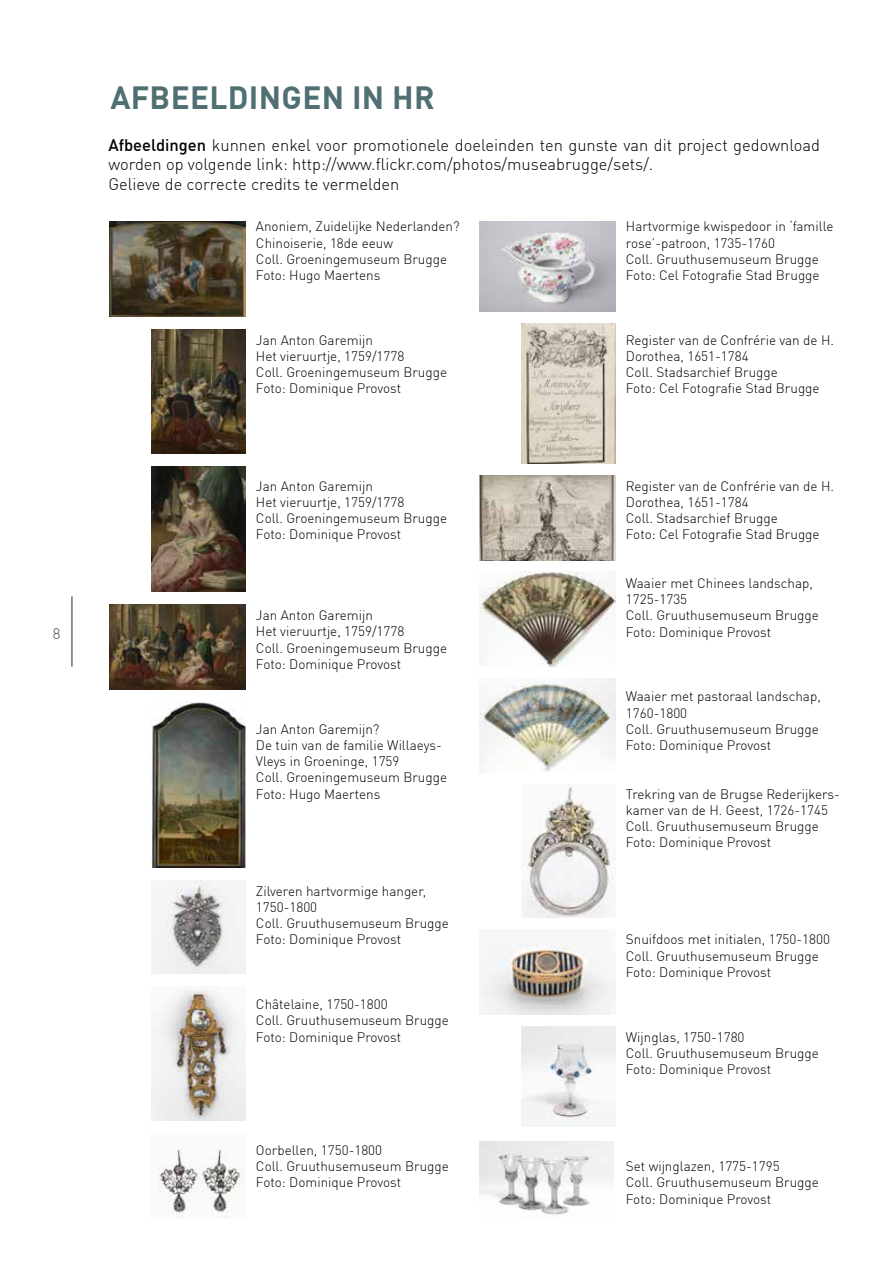
<style>
.page{position:relative;width:893px;height:1263px;background:#fff}
.page>*{position:absolute;margin:0;border:0;box-sizing:border-box;transform-origin:0 0}
.t1{font:700 31.5px "DIN Offc Pro";letter-spacing:.01em;color:#506f72}
.t2{font:300 16.5px/19.8px "DIN Offc Pro";color:#000}
.t3{font:300 15px "DIN Offc Pro";color:#4a4a49}
.t4{font:300 13.5px/16.2px "DIN Offc Pro";color:#000}
.s1{font-weight:500}
</style>
<div class="page">
<hr style="left:71px;top:596px;width:2px;height:70px;background:#706f6f">
<img style="left:109px;top:221px;width:136px;height:95px">
<img style="left:152px;top:329px;width:93px;height:125px">
<img style="left:152px;top:466px;width:93px;height:125px">
<img style="left:109px;top:604px;width:136px;height:85px">
<img style="left:151px;top:702px;width:94px;height:166px">
<img style="left:152px;top:881px;width:93px;height:93px">
<img style="left:152px;top:986px;width:93px;height:134px">
<img style="left:158px;top:1148px;width:87px;height:70px">
<img style="left:479px;top:221px;width:136px;height:91px">
<img style="left:522px;top:323px;width:93px;height:141px">
<img style="left:479px;top:475px;width:136px;height:85px">
<img style="left:479px;top:572px;width:136px;height:95px">
<img style="left:479px;top:678px;width:136px;height:94px">
<img style="left:522px;top:786px;width:93px;height:132px">
<img style="left:479px;top:943px;width:136px;height:72px">
<img style="left:522px;top:1026px;width:93px;height:101px">
<img style="left:479px;top:1141px;width:135px;height:74px">
<p class="t3" style="left:53px;top:622px;width:9px">8</p>
<h1 class="t1" style="left:110px;top:72px;width:326px">AFBEELDINGEN IN HR</h1>
<p class="t2" style="left:108px;top:133px;width:713px"><span class="s1">Afbeeldingen</span> kunnen enkel voor promotionele doeleinden ten gunste van dit project gedownload worden op volgende link: http://www.flickr.com/photos/museabrugge/sets/.<br>Gelieve de correcte credits te vermelden</p>
<p class="t4" style="left:256px;top:217px;width:205px">Anoniem, Zuidelijke Nederlanden?<br>Chinoiserie, 18de eeuw<br>Coll. Groeningemuseum Brugge<br>Foto: Hugo Maertens</p>
<p class="t4" style="left:256px;top:331px;width:193px">Jan Anton Garemijn<br>Het vieruurtje, 1759/1778<br>Coll. Groeningemuseum Brugge<br>Foto: Dominique Provost</p>
<p class="t4" style="left:256px;top:476px;width:193px">Jan Anton Garemijn<br>Het vieruurtje, 1759/1778<br>Coll. Groeningemuseum Brugge<br>Foto: Dominique Provost</p>
<p class="t4" style="left:256px;top:606px;width:193px">Jan Anton Garemijn<br>Het vieruurtje, 1759/1778<br>Coll. Groeningemuseum Brugge<br>Foto: Dominique Provost</p>
<p class="t4" style="left:256px;top:719px;width:193px">Jan Anton Garemijn?<br>De tuin van de familie Willaeys-<br>Vleys in Groeninge, 1759<br>Coll. Groeningemuseum Brugge<br>Foto: Hugo Maertens</p>
<p class="t4" style="left:256px;top:881px;width:194px">Zilveren hartvormige hanger,<br>1750-1800<br>Coll. Gruuthusemuseum Brugge<br>Foto: Dominique Provost</p>
<p class="t4" style="left:256px;top:995px;width:194px">Châtelaine, 1750-1800<br>Coll. Gruuthusemuseum Brugge<br>Foto: Dominique Provost</p>
<p class="t4" style="left:256px;top:1141px;width:194px">Oorbellen, 1750-1800<br>Coll. Gruuthusemuseum Brugge<br>Foto: Dominique Provost</p>
<p class="t4" style="left:626px;top:217px;width:209px">Hartvormige kwispedoor in ‘famille rose’-patroon, 1735-1760<br>Coll. Gruuthusemuseum Brugge<br>Foto: Cel Fotografie Stad Brugge</p>
<p class="t4" style="left:626px;top:331px;width:210px">Register van de Confrérie van de H.<br>Dorothea, 1651-1784<br>Coll. Stadsarchief Brugge<br>Foto: Cel Fotografie Stad Brugge</p>
<p class="t4" style="left:626px;top:476px;width:210px">Register van de Confrérie van de H.<br>Dorothea, 1651-1784<br>Coll. Stadsarchief Brugge<br>Foto: Cel Fotografie Stad Brugge</p>
<p class="t4" style="left:626px;top:574px;width:194px">Waaier met Chinees landschap,<br>1725-1735<br>Coll. Gruuthusemuseum Brugge<br>Foto: Dominique Provost</p>
<p class="t4" style="left:626px;top:687px;width:196px">Waaier met pastoraal landschap,<br>1760-1800<br>Coll. Gruuthusemuseum Brugge<br>Foto: Dominique Provost</p>
<p class="t4" style="left:626px;top:784px;width:216px">Trekring van de Brugse Rederijkers&shy;kamer van de H. Geest, 1726-1745<br>Coll. Gruuthusemuseum Brugge<br>Foto: Dominique Provost</p>
<p class="t4" style="left:626px;top:930px;width:206px">Snuifdoos met initialen, 1750-1800<br>Coll. Gruuthusemuseum Brugge<br>Foto: Dominique Provost</p>
<p class="t4" style="left:626px;top:1027px;width:194px">Wijnglas, 1750-1780<br>Coll. Gruuthusemuseum Brugge<br>Foto: Dominique Provost</p>
<p class="t4" style="left:626px;top:1157px;width:194px">Set wijnglazen, 1775-1795<br>Coll. Gruuthusemuseum Brugge<br>Foto: Dominique Provost</p>
</div>
